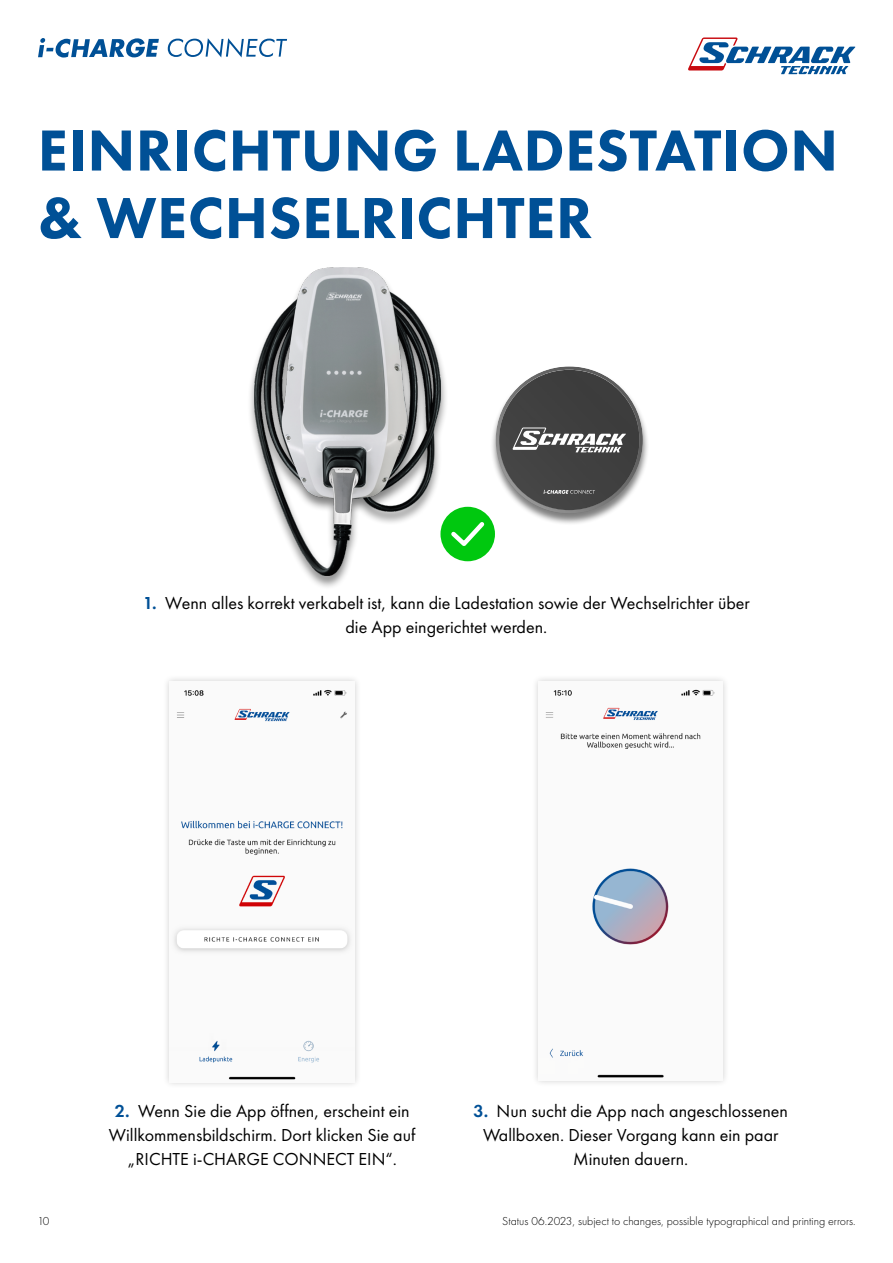
<style>
.page{position:relative;width:893px;height:1263px;background:#fff}
.page>*{position:absolute;margin:0;border:0;box-sizing:border-box;transform-origin:0 0}
.t1{font:800 60px/67.5px "Futura PT";letter-spacing:.01em;color:#005096}
.t2{font:18px/23.9px "Futura PT";color:#000;text-align:center}
.t3{font:300 12px "Futura PT";color:#000}
.s1{font-weight:600;color:#005096}
</style>
<div class="page">
<div style="left:489px;top:366px;width:160px;height:159px;background:#000;opacity:.5"></div>
<div style="left:482px;top:356px;width:174px;height:159px;background:#000;opacity:.25"></div>
<div style="left:247px;top:267px;width:202px;height:323px;background:#000;opacity:.5"></div>
<img style="left:255px;top:268px;width:185px;height:307px">
<div style="left:440px;top:507px;width:55px;height:54px;background:#00c80f;border-radius:50%"></div>
<svg style="left:451px;top:522px;width:34px;height:24px"></svg>
<div style="left:163px;top:674px;width:199px;height:415px;background:#000;opacity:.2"></div>
<img style="left:170px;top:681px;width:185px;height:401px">
<div style="left:532px;top:674px;width:198px;height:413px;background:#000;opacity:.2"></div>
<img style="left:539px;top:681px;width:184px;height:399px">
<svg style="left:688px;top:38px;width:167px;height:36px"></svg>
<svg style="left:38px;top:38px;width:121px;height:20px"></svg>
<svg style="left:168px;top:38px;width:119px;height:19px"></svg>
<h1 class="t1" style="left:37px;top:116px;width:802px">EINRICHTUNG LADESTATION &amp; WECHSELRICHTER</h1>
<p class="t2" style="left:143px;top:591px;width:608px"><span class="s1">1.</span> Wenn alles korrekt verkabelt ist, kann die Ladestation sowie der Wechselrichter über die App eingerichtet werden.</p>
<p class="t2" style="left:109px;top:1099px;width:308px"><span class="s1">2.</span> Wenn Sie die App öffnen, erscheint ein<br>Willkommensbildschirm. Dort klicken Sie auf „RICHTE i-CHARGE CONNECT EIN“.</p>
<p class="t2" style="left:473px;top:1099px;width:316px"><span class="s1">3.</span> Nun sucht die App nach angeschlossenen<br>Wallboxen. Dieser Vorgang kann ein paar<br>Minuten dauern.</p>
<p class="t3" style="left:38px;top:1215px;width:13px">10</p>
<p class="t3" style="left:502px;top:1215px;width:355px">Status 06.2023, subject to changes, possible typographical and printing errors.</p>
</div>
